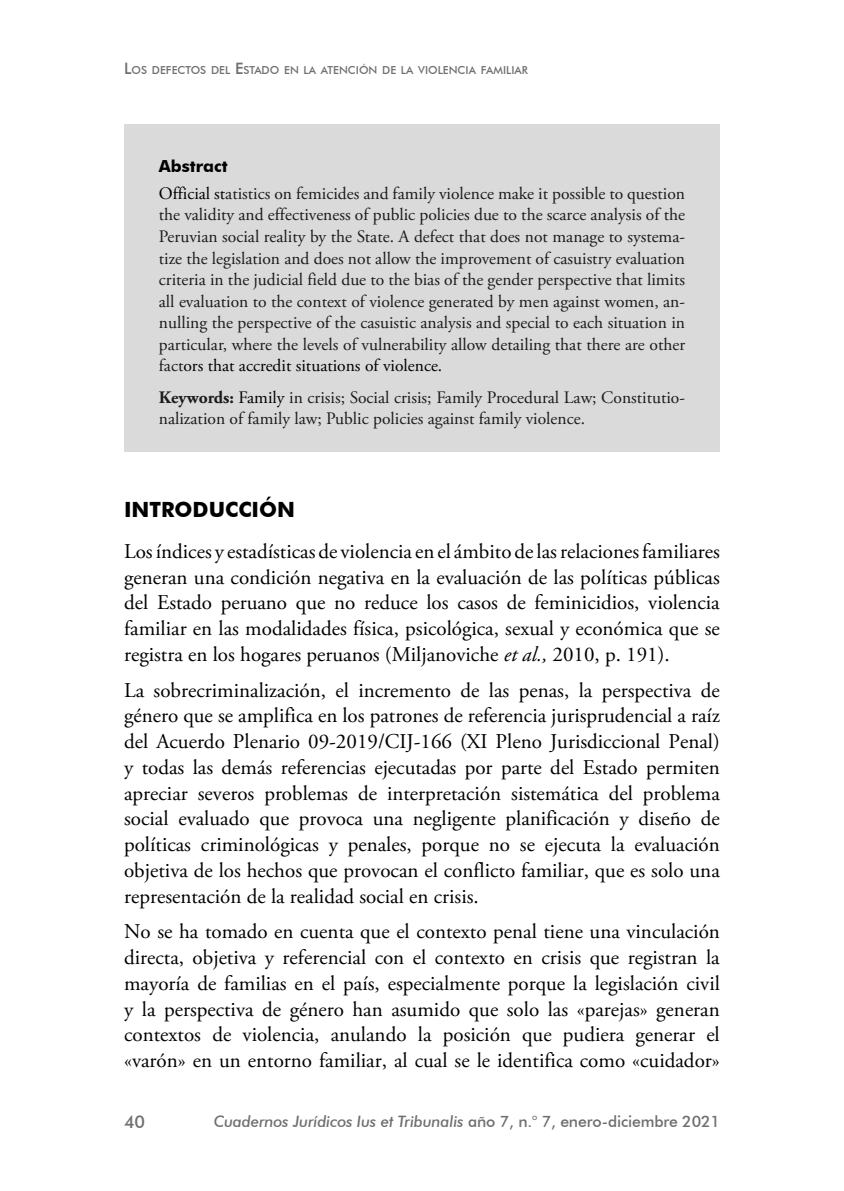
<style>
.page{position:relative;width:844px;height:1191px;background:#fff}
.page>*{position:absolute;margin:0;border:0;box-sizing:border-box;transform-origin:0 0}
.t1{font:21px/25.7px "Adobe Garamond Pro";color:#000;text-align:justify}
.t2{font:700 21px "Futura BT";color:#000}
.t3{font:17.5px/21.5px "Adobe Garamond Pro";color:#1b1b1b;text-align:justify}
.t4{font:500 17.5px "Futura BT";color:#706f6f}
.t5{font:700 16.62px "Futura BT";color:#000}
.t6{font:italic 500 15.75px "Futura BT";letter-spacing:-.01em;color:#706f6f}
.t7{font:500 11.03px "Futura BT";color:#706f6f}
.s1{font-size:15.75px}
.s2{color:#000}
.s3{font-weight:700}
.s4{font-style:italic}
.s5{font-style:normal}
</style>
<div class="page">
<div style="left:124px;top:124px;width:595px;height:327px;background:#dadada"></div>
<p class="t7" style="left:124px;top:63px;width:405px"><span class="s1">L</span>OS DEFECTOS DEL <span class="s1">E</span>STADO EN LA ATENCIÓN DE LA VIOLENCIA FAMILIAR</p>
<p class="t5" style="left:159px;top:156px;width:70px">Abstract</p>
<p class="t3" style="left:159px;top:183px;width:527px"><span class="s2">Official st</span>atistics on femicides and family violence make it possible to question the validity and effectiveness of public policies due to the scarce analysis of the Peruvian social reality by the State. A defect that does not manage to systema&shy;tize the legislation and does not allow the improvement of casuistry evaluation criteria in the judicial field due to the bias of the gender perspective that limits all evaluation to the context of violence generated by men against women, an&shy;nulling the perspective of the casuistic analysis and special to each situation in particular, where the levels of vulnerability allow detailing that there are other fact<span class="s2">ors that accredit situations of violence.</span></p>
<p class="t3" style="left:159px;top:387px;width:527px"><span class="s3">Keywords:</span> <span class="s2">Family</span> in crisis; Social crisis; Family Procedural Law; Constitutio&shy;nalization of family law; Public policies against family violence.</p>
<p class="t2" style="left:124px;top:497px;width:172px">INTRODUCCIÓN</p>
<p class="t1" style="left:124px;top:539px;width:597px">Los índices y estadísticas de violencia en el ámbito de las relaciones familiares generan una condición negativa en la evaluación de las políticas públicas del Estado peruano que no reduce los casos de feminicidios, violencia familiar en las modalidades física, psicológica, sexual y económica que se registra en los hogares peruanos (Miljanoviche <span class="s4">et al.,</span> 2010, p. 191).</p>
<p class="t1" style="left:124px;top:678px;width:597px">La sobrecriminalización, el incremento de las penas, la perspectiva de género que se amplifica en los patrones de referencia jurisprudencial a raíz del Acuerdo Plenario 09-2019/CIJ-166 (XI Pleno Jurisdiccional Penal) y todas las demás referencias ejecutadas por parte del Estado permiten apreciar severos problemas de interpretación sistemática del problema social evaluado que provoca una negligente planificación y diseño de políticas criminológicas y penales, porque no se ejecuta la evaluación objetiva de los hechos que provocan el conflicto familiar, que es solo una representación de la realidad social en crisis.</p>
<p class="t1" style="left:124px;top:919px;width:597px">No se ha tomado en cuenta que el contexto penal tiene una vinculación directa, objetiva y referencial con el contexto en crisis que registran la mayoría de familias en el país, especialmente porque la legislación civil y la perspectiva de género han asumido que solo las «parejas» generan contextos de violencia, anulando la posición que pudiera generar el «varón» en un entorno familiar, al cual se le identifica como «cuidador»</p>
<p class="t4" style="left:124px;top:1111px;width:22px">40</p>
<p class="t6" style="left:214px;top:1111px;width:507px">Cuadernos Jurídicos Ius et Tribunalis <span class="s5">año 7, n.° 7, enero-diciembre 2021</span></p>
</div>
